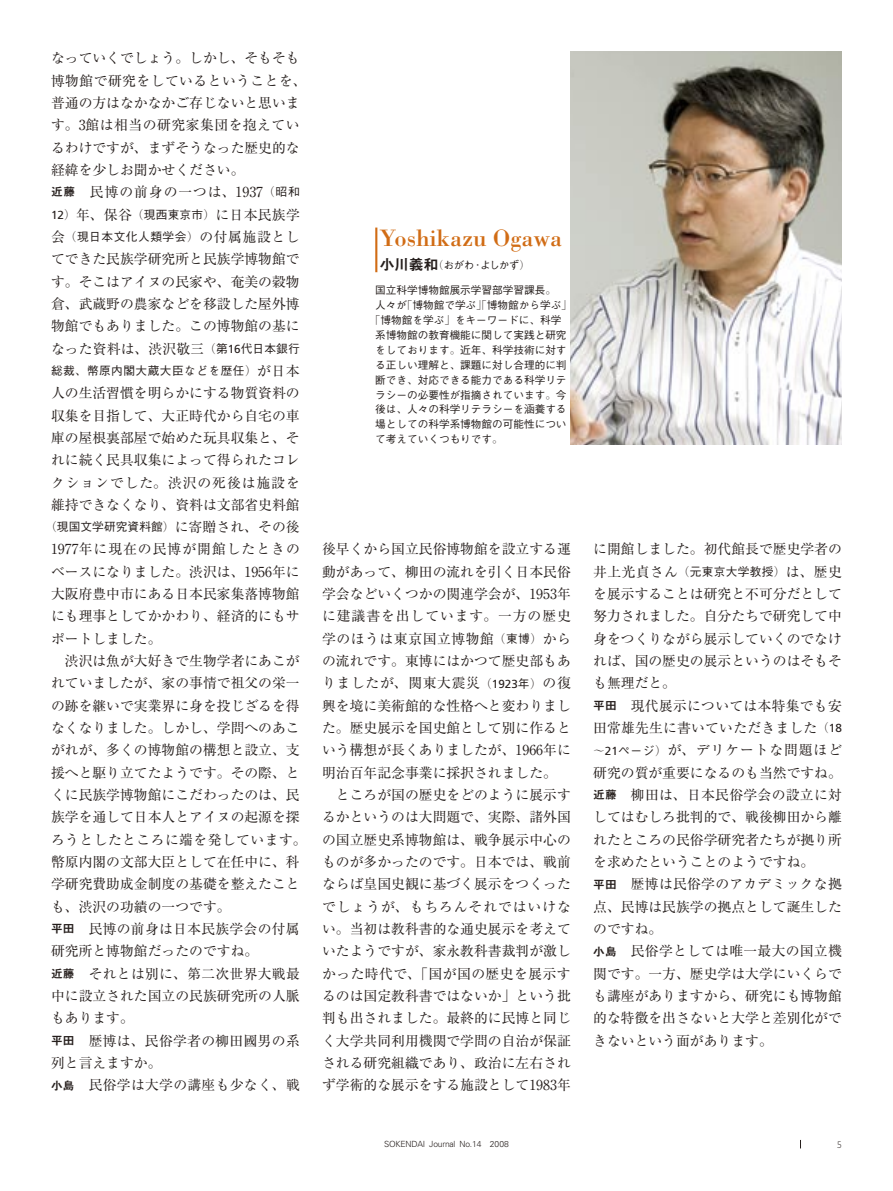
<style>
.page{position:relative;width:893px;height:1191px;background:#fff}
.page>*{position:absolute;margin:0;border:0;box-sizing:border-box;transform-origin:0 0}
.総-01プロフName_左付き{font:24.45px "Bodoni";color:#d16c15}
.総-00本文{font:13.8px/22.4px "Ryumin Pro";color:#251e1c;text-align:justify}
.総-00本文-2{font:13.8px/22.4px "Ryumin Pro";letter-spacing:.02em;color:#251e1c}
.総-00本文-3{font:500 11.7px "Gothic BBB Pro";letter-spacing:.04em;color:#251e1c}
.総-00本文-4{font:500 11.7px "Gothic BBB Pro";letter-spacing:.005em;color:#251e1c}
.総-00キャプ{font:500 10.65px/14.9px "Gothic BBB Pro";color:#251e1c}
.総-01プロフ名前_左付き{font:500 10.65px "Gothic BBB Pro";letter-spacing:-.075em;color:#251e1c}
.t1{font:300 9.6px "Gill Sans";color:#251e1c}
.t2{font:300 8.55px "Univers";letter-spacing:-.025em;color:#251e1c}
.s1{font-family:"Midashi Go Pro MB31";font-size:11.7px}
.s2{font-weight:300;font-size:11.7px}
.s3{font-family:"Gothic BBB Pro";font-weight:500;font-size:11.7px}
.s4{font-family:"Frutiger";font-size:11.7px}
.s5{font-family:"Ryumin Pro";font-weight:400;font-size:13.8px}
.s6{font-family:"Ryumin Pro";font-weight:300}
.s7{font-family:"Midashi Go Pro MB31";font-weight:400;font-size:14.85px}
</style>
<div class="page">
<img style="left:571px;top:51px;width:271px;height:393px">
<hr style="left:375px;top:227px;width:2px;height:45px;background:#d16c15">
<p class="総-00本文" style="left:51px;top:46px;width:257px;text-align:left">なっていくでしょう。しかし、そもそも博物館で研究をしているということを、普通の方はなかなかご存じないと思います。3館は相当の研究家集団を抱えているわけですが、まずそうなった歴史的な経緯を少しお聞かせください。</p>
<p class="総-00本文-2" style="left:51px;top:180px;width:250px"><span class="s1">近藤</span>　民博の前身の一つは、1937<span class="s2">（</span><span class="s3">昭和<br></span><span class="s4">12</span><span class="s2">）</span>年、保谷<span class="s2">（</span><span class="s3">現西東京市</span><span class="s2">）</span>に日本民族学</p>
<p class="総-00本文-3" style="left:51px;top:227px;width:250px"><span class="s5">会</span><span class="s6">（</span>現日本文化人類学会<span class="s6">）</span><span class="s5">の付属施設とし</span></p>
<p class="総-00本文" style="left:51px;top:247px;width:250px">てできた民族学研究所と民族学博物館です。そこはアイヌの民家や、奄美の穀物倉、武蔵野の農家などを移設した屋外博物館でもありました。この博物館の基になった資料は、渋沢敬三<span class="s2">（</span><span class="s3">第</span><span class="s4">16</span><span class="s3">代日本銀行</span></p>
<p class="総-00本文-3" style="left:51px;top:361px;width:250px">総裁<span class="s6">、</span>幣原内閣大蔵大臣などを歴任<span class="s6">）</span><span class="s5">が日本</span></p>
<p class="総-00本文" style="left:51px;top:381px;width:250px">人の生活習慣を明らかにする物質資料の収集を目指して、大正時代から自宅の車庫の屋根裏部屋で始めた玩具収集と、それに続く民具収集によって得られたコレクションでした。渋沢の死後は施設を維持できなくなり、資料は文部省史料館</p>
<p class="総-00本文-4" style="left:45px;top:517px;width:256px"><span class="s6">（</span>現国文学研究資料館<span class="s6">）</span><span class="s5">に寄贈され、その後</span></p>
<p class="総-00本文" style="left:51px;top:537px;width:250px">1977年に現在の民博が開館したときのベースになりました。渋沢は、1956年に大阪府豊中市にある日本民家集落博物館にも理事としてかかわり、経済的にもサポートしました。</p>
<p class="総-00本文" style="left:51px;top:649px;width:257px;text-align:left">　渋沢は魚が大好きで生物学者にあこがれていましたが、家の事情で祖父の栄一の跡を継いで実業界に身を投じざるを得なくなりました。しかし、学問へのあこがれが、多くの博物館の構想と設立、支援へと駆り立てたようです。その際、とくに民族学博物館にこだわったのは、民族学を通して日本人とアイヌの起源を探ろうとしたところに端を発しています。幣原内閣の文部大臣として在任中に、科学研究費助成金制度の基礎を整えたことも、渋沢の功績の一つです。</p>
<p class="総-00本文-2" style="left:51px;top:917px;width:250px"><span class="s1">平田</span>　民博の前身は日本民族学会の付属研究所と博物館だったのですね。</p>
<p class="総-00本文" style="left:51px;top:961px;width:250px"><span class="s1">近藤</span>　それとは別に、第二次世界大戦最中に設立された国立の民族研究所の人脈もあります。</p>
<p class="総-00本文-2" style="left:51px;top:1028px;width:250px"><span class="s1">平田</span>　歴博は、民俗学者の柳田國男の系列と言えますか。</p>
<p class="総-00本文-2" style="left:51px;top:1073px;width:250px"><span class="s1">小島</span>　民俗学は大学の講座も少なく、戦</p>
<p class="総-01プロフName_左付き" style="left:380px;top:223px;width:184px">Yoshikazu Ogawa</p>
<p class="総-01プロフ名前_左付き" style="left:380px;top:256px;width:152px"><span class="s7">小川義和</span><span class="s6">（</span>おがわ<span class="s6">・</span>よしかず<span class="s6">）</span></p>
<p class="総-00キャプ" style="left:375px;top:281px;width:182px">国立科学博物館展示学習部学習課長<span class="s6">。</span></p>
<p class="総-00キャプ" style="left:370px;top:296px;width:203px;text-indent:5px">人々が<span class="s6">「</span>博物館で学ぶ<span class="s6">」「</span>博物館から学ぶ<span class="s6">」「</span>博物館を学ぶ<span class="s6">」</span>をキーワードに<span class="s6">、</span>科学</p>
<p class="総-00キャプ" style="left:375px;top:326px;width:193px;text-align:justify">系博物館の教育機能に関して実践と研究をしております<span class="s6">。</span>近年<span class="s6">、</span>科学技術に対する正しい理解と<span class="s6">、</span>課題に対し合理的に判断でき<span class="s6">、</span>対応できる能力である科学リテラシーの必要性が指摘されています<span class="s6">。</span>今後は<span class="s6">、</span>人々の科学リテラシーを涵養する場としての科学系博物館の可能性について考えていくつもりです<span class="s6">。</span></p>
<p class="総-00本文" style="left:322px;top:537px;width:250px">後早くから国立民俗博物館を設立する運動があって、柳田の流れを引く日本民俗学会などいくつかの関連学会が、1953年に建議書を出しています。一方の歴史学のほうは東京国立博物館<span class="s2">（</span><span class="s3">東博</span><span class="s2">）</span>からの流れです。東博にはかつて歴史部もありましたが、関東大震災<span class="s2">（</span><span class="s4">1923</span><span class="s3">年</span><span class="s2">）</span>の復興を境に美術館的な性格へと変わりました。歴史展示を国史館として別に作るという構想が長くありましたが、1966年に明治百年記念事業に採択されました。</p>
<p class="総-00本文" style="left:322px;top:783px;width:250px">　ところが国の歴史をどのように展示するかというのは大問題で、実際、諸外国の国立歴史系博物館は、戦争展示中心のものが多かったのです。日本では、戦前ならば皇国史観に基づく展示をつくったでしょうが、もちろんそれではいけない。当初は教科書的な通史展示を考えていたようですが、家永教科書裁判が激しかった時代で、「国が国の歴史を展示するのは国定教科書ではないか」という批判も出されました。最終的に民博と同じく大学共同利用機関で学問の自治が保証される研究組織であり、政治に左右されず学術的な展示をする施設として1983年</p>
<p class="総-00本文" style="left:593px;top:537px;width:250px">に開館しました。初代館長で歴史学者の井上光貞さん<span class="s2">（</span><span class="s3">元東京大学教授</span><span class="s2">）</span>は、歴史を展示することは研究と不可分だとして努力されました。自分たちで研究して中身をつくりながら展示していくのでなければ、国の歴史の展示というのはそもそも無理だと。</p>
<p class="総-00本文" style="left:593px;top:693px;width:250px"><span class="s1">平田</span>　現代展示については本特集でも安田常雄先生に書いていただきました<span class="s2">（</span><span class="s4">18</span><span class="s2">～</span><span class="s4">21</span><span class="s3">ページ</span><span class="s2">）</span>が、デリケートな問題ほど研究の質が重要になるのも当然ですね。</p>
<p class="総-00本文" style="left:593px;top:783px;width:250px"><span class="s1">近藤</span>　柳田は、日本民俗学会の設立に対してはむしろ批判的で、戦後柳田から離れたところの民俗学研究者たちが拠り所を求めたということのようですね。</p>
<p class="総-00本文" style="left:593px;top:872px;width:250px"><span class="s1">平田</span>　歴博は民俗学のアカデミックな拠点、民博は民族学の拠点として誕生したのですね。</p>
<p class="総-00本文" style="left:593px;top:939px;width:250px"><span class="s1">小島</span>　民俗学としては唯一最大の国立機関です。一方、歴史学は大学にいくらでも講座がありますから、研究にも博物館的な特徴を出さないと大学と差別化ができないという面があります。</p>
<p class="t2" style="left:384px;top:1139px;width:126px">SOKENDAI Journal No.14 2008</p>
<p class="t1" style="left:837px;top:1139px;width:6px">5</p>
</div>
